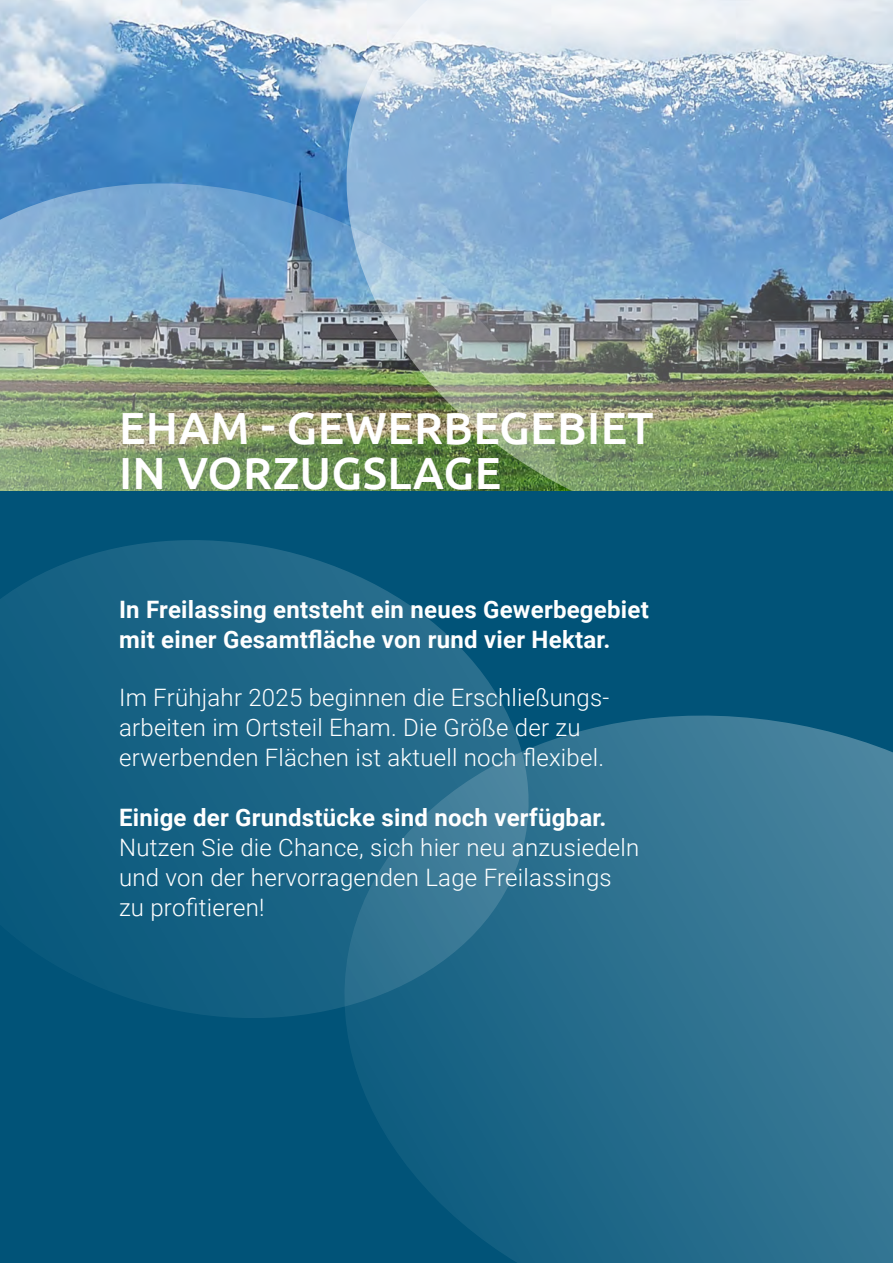
<style>
.page{position:relative;width:893px;height:1263px;background:#fff}
.page>*{position:absolute;margin:0;border:0;box-sizing:border-box;transform-origin:0 0}
.t1{font:500 45px/45px "Ubuntu";letter-spacing:.01em;color:#fff}
.t2{font:300 24px/30px "Roboto";letter-spacing:.01em;color:#fff}
.t3{font:700 24px/30px "Roboto";letter-spacing:.01em;color:#fff}
</style>
<div class="page">
<img style="left:0;top:0;width:306px;height:146px">
<img style="left:0;top:146px;width:306px;height:345px">
<img style="left:306px;top:0;width:587px;height:491px">
<div style="left:0;top:491px;width:893px;height:772px;background:#015378"></div>
<svg style="left:0;top:540px;width:490px;height:478px;fill:#156183"></svg>
<svg style="left:317px;top:684px;width:576px;height:579px;background:#276d8c"></svg>
<h1 class="t1" style="left:119px;top:404px;width:536px">EHAM - GEWERBEGEBIET<br>IN VORZUGSLAGE</h1>
<p class="t3" style="left:119px;top:593px;width:531px">In Freilassing entsteht ein neues Gewerbegebiet mit einer Gesamtfläche von rund vier Hektar.</p>
<p class="t2" style="left:119px;top:682px;width:492px">Im Frühjahr 2025 beginnen die Erschließungs&shy;arbeiten im Ortsteil Eham. Die Größe der zu erwerbenden Flächen ist aktuell noch flexibel.</p>
<p class="t3" style="left:119px;top:802px;width:489px">Einige der Grundstücke sind noch verfügbar.</p>
<p class="t2" style="left:119px;top:832px;width:522px">Nutzen Sie die Chance, sich hier neu anzusiedeln und von der hervorragenden Lage Freilassings zu profitieren!</p>
</div>
